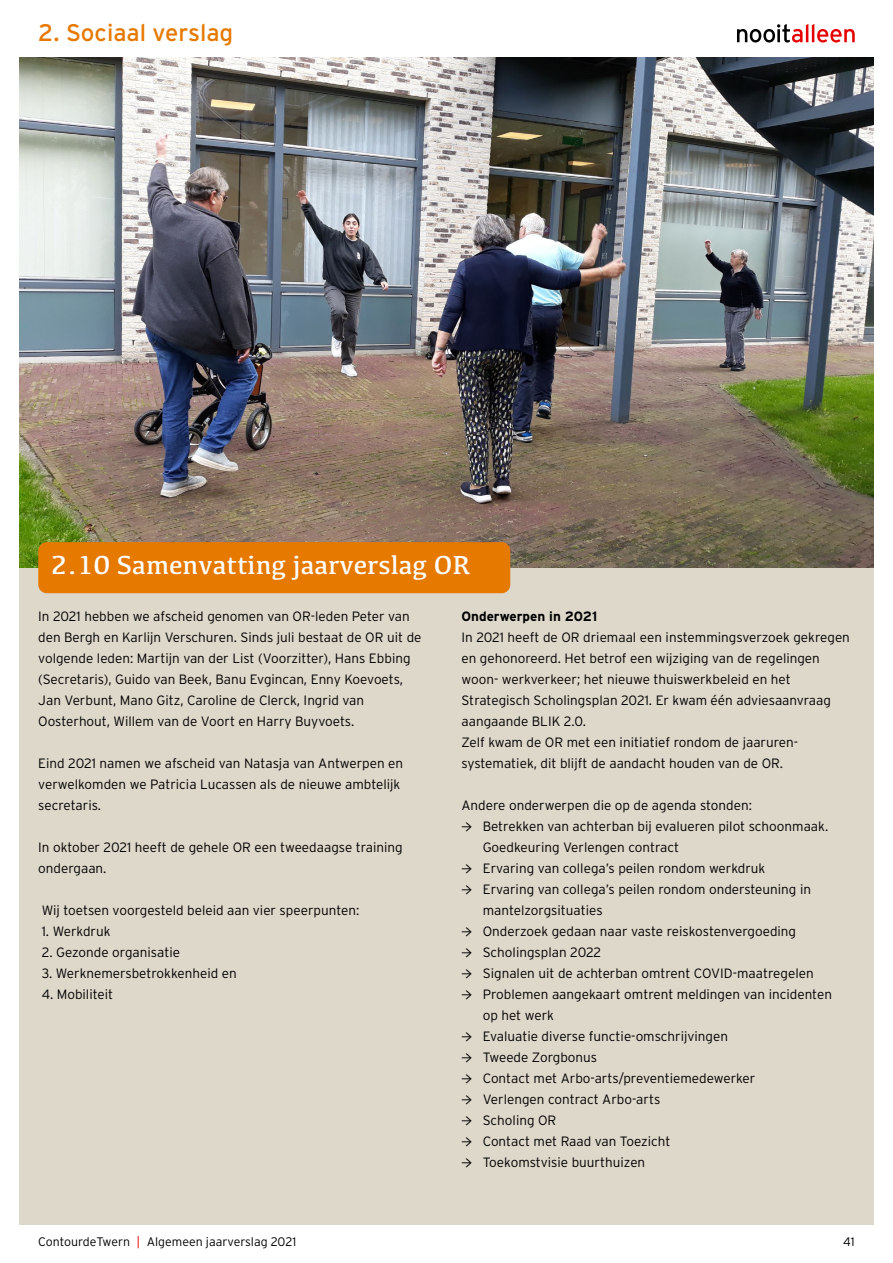
<style>
.page{position:relative;width:893px;height:1263px;background:#fff}
.page>*{position:absolute;margin:0;border:0;box-sizing:border-box;transform-origin:0 0}
.t1{font:27px "Kefa";color:#fff}
.t2{font:24px "Interstate";color:#e67900}
.t3{font:300 13.5px/21px "Interstate";color:#000}
.t4{font:700 13.5px "Interstate";color:#000}
.t5{font:300 12.3px "Interstate";color:#000}
.s1{font-family:"Minion Pro";font-weight:400;font-size:16.5px}
.s2{color:#e60000}
</style>
<div class="page">
<svg style="left:737px;top:24px;width:118px;height:19px"></svg>
<div style="left:19px;top:57px;width:855px;height:1168px;background:#ded8cb"></div>
<img style="left:19px;top:57px;width:855px;height:511px">
<div style="left:38px;top:542px;width:472px;height:51px;background:#e67900;border-radius:9px"></div>
<h2 class="t2" style="left:38px;top:20px;width:196px">2. Sociaal verslag</h2>
<h1 class="t1" style="left:51px;top:548px;width:421px">2.10 Samenvatting jaarverslag OR</h1>
<p class="t3" style="left:38px;top:606px;width:385px">In 2021 hebben we afscheid genomen van OR-leden Peter van den Bergh en Karlijn Verschuren. Sinds juli bestaat de OR uit de volgende leden: Martijn van der List (Voorzitter), Hans Ebbing (Secretaris), Guido van Beek, Banu Evgincan, Enny Koevoets, Jan Verbunt, Mano Gitz, Caroline de Clerck, Ingrid van Oosterhout, Willem van de Voort en Harry Buyvoets.</p>
<p class="t3" style="left:38px;top:753px;width:366px">Eind 2021 namen we afscheid van Natasja van Antwerpen en verwelkomden we Patricia Lucassen als de nieuwe ambtelijk secretaris.</p>
<p class="t3" style="left:38px;top:837px;width:366px">In oktober 2021 heeft de gehele OR een tweedaagse training ondergaan.</p>
<p class="t3" style="left:42px;top:900px;width:319px">Wij toetsen voorgesteld beleid aan vier speerpunten:</p>
<p class="t3" style="left:42px;top:921px;width:70px">1. Werkdruk</p>
<p class="t3" style="left:42px;top:942px;width:140px">2. Gezonde organisatie</p>
<p class="t3" style="left:42px;top:963px;width:197px">3. Werknemersbetrokkenheid en</p>
<p class="t3" style="left:42px;top:984px;width:73px">4. Mobiliteit</p>
<p class="t4" style="left:461px;top:609px;width:137px">Onderwerpen in 2021</p>
<p class="t3" style="left:461px;top:627px;width:390px">In 2021 heeft de OR driemaal een instemmingsverzoek gekregen en gehonoreerd. Het betrof een wijziging van de regelingen woon- werkverkeer; het nieuwe thuiswerkbeleid en het Strategisch Scholingsplan 2021. Er kwam één adviesaanvraag aangaande BLIK 2.0.<br>Zelf kwam de OR met een initiatief rondom de jaaruren&shy;systematiek, dit blijft de aandacht houden van de OR.</p>
<p class="t3" style="left:461px;top:795px;width:292px">Andere onderwerpen die op de agenda stonden:</p>
<p class="t3" style="left:483px;top:816px;width:347px;text-indent:-21px"><span class="s1">→</span> Betrekken van achterban bij evalueren pilot schoonmaak.<br>Goedkeuring Verlengen contract</p>
<p class="t3" style="left:461px;top:858px;width:305px"><span class="s1">→</span> Ervaring van collega’s peilen rondom werkdruk</p>
<p class="t3" style="left:483px;top:879px;width:330px;text-indent:-21px"><span class="s1">→</span> Ervaring van collega’s peilen rondom ondersteuning in mantelzorgsituaties</p>
<p class="t3" style="left:461px;top:921px;width:336px"><span class="s1">→</span> Onderzoek gedaan naar vaste reiskostenvergoeding</p>
<p class="t3" style="left:461px;top:942px;width:141px"><span class="s1">→</span> Scholingsplan 2022</p>
<p class="t3" style="left:461px;top:963px;width:354px"><span class="s1">→</span> Signalen uit de achterban omtrent COVID-maatregelen</p>
<p class="t3" style="left:483px;top:984px;width:351px;text-indent:-21px"><span class="s1">→</span> Problemen aangekaart omtrent meldingen van incidenten op het werk</p>
<p class="t3" style="left:461px;top:1026px;width:268px"><span class="s1">→</span> Evaluatie diverse functie-omschrijvingen</p>
<p class="t3" style="left:461px;top:1047px;width:137px"><span class="s1">→</span> Tweede Zorgbonus</p>
<p class="t3" style="left:461px;top:1068px;width:295px"><span class="s1">→</span> Contact met Arbo-arts/preventiemedewerker</p>
<p class="t3" style="left:461px;top:1089px;width:200px"><span class="s1">→</span> Verlengen contract Arbo-arts</p>
<p class="t3" style="left:461px;top:1110px;width:96px"><span class="s1">→</span> Scholing OR</p>
<p class="t3" style="left:461px;top:1131px;width:210px"><span class="s1">→</span> Contact met Raad van Toezicht</p>
<p class="t3" style="left:461px;top:1152px;width:185px"><span class="s1">→</span> Toekomstvisie buurthuizen</p>
<p class="t5" style="left:38px;top:1235px;width:259px">ContourdeTwern <span class="s2">|</span> Algemeen jaarverslag 2021</p>
<p class="t5" style="left:843px;top:1235px;width:13px">41</p>
</div>
